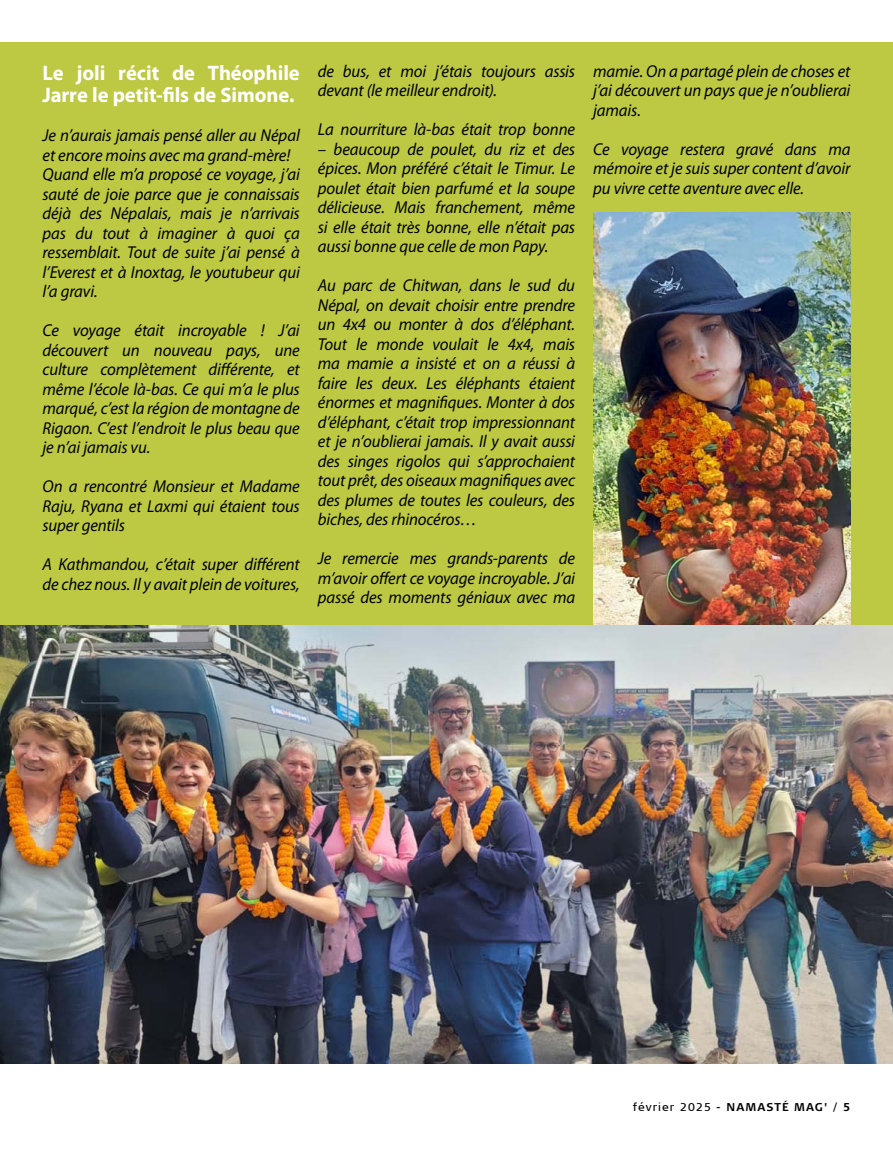
<style>
.page{position:relative;width:893px;height:1149px;background:#fff}
.page>*{position:absolute;margin:0;border:0;box-sizing:border-box;transform-origin:0 0}
.t1{font:700 21px/22.5px "Myriad Pro";letter-spacing:-.005em;color:#fff}
.t2{font:italic 17.25px/19.5px "Myriad Pro";letter-spacing:-.005em;color:#000;text-align:justify}
.t3{font:700 11.25px "Signa Column";letter-spacing:.1em;color:#000}
.s1{font-weight:400}
</style>
<div class="page">
<div style="left:0;top:43px;width:893px;height:582px;background:#bdc943"></div>
<img style="left:593px;top:213px;width:257px;height:412px">
<img style="left:0;top:625px;width:893px;height:438px">
<p class="t1" style="left:43px;top:61px;width:259px">Le joli récit de Théophile<br>Jarre le petit-fils de Simone.</p>
<p class="t2" style="left:43px;top:125px;width:259px;text-align:left">Je n’aurais jamais pensé aller au Népal et encore moins avec ma grand-mère!<br>Quand elle m’a proposé ce voyage, j’ai sauté de joie parce que je connaissais déjà des Népalais, mais je n’arrivais pas du tout à imaginer à quoi ça ressemblait. Tout de suite j’ai pensé à l’Everest et à Inoxtag, le youtubeur qui l’a gravi.</p>
<p class="t2" style="left:43px;top:320px;width:259px">Ce voyage était incroyable ! J’ai découvert un nouveau pays, une culture complètement différente, et même l’école là-bas. Ce qui m’a le plus marqué, c’est la région de montagne de Rigaon. C’est l’endroit le plus beau que je n’ai jamais vu.</p>
<p class="t2" style="left:43px;top:476px;width:259px">On a rencontré Monsieur et Madame Raju, Ryana et Laxmi qui étaient tous super gentils</p>
<p class="t2" style="left:43px;top:554px;width:259px">A Kathmandou, c’était super différent de chez nous. Il y avait plein de voitures,</p>
<p class="t2" style="left:318px;top:61px;width:259px">de bus, et moi j’étais toujours assis devant (le meilleur endroit).</p>
<p class="t2" style="left:318px;top:119px;width:259px">La nourriture là-bas était trop bonne</p>
<p class="t2" style="left:318px;top:139px;width:259px">– beaucoup de poulet, du riz et des épices. Mon préféré c’était le Timur. Le poulet était bien parfumé et la soupe délicieuse. Mais franchement, même si elle était très bonne, elle n’était pas aussi bonne que celle de mon Papy.</p>
<p class="t2" style="left:318px;top:275px;width:259px">Au parc de Chitwan, dans le sud du Népal, on devait choisir entre prendre un 4x4 ou monter à dos d’éléphant.<br>Tout le monde voulait le 4x4, mais ma mamie a insisté et on a réussi à faire les deux. Les éléphants étaient énormes et magnifiques. Monter à dos d’éléphant, c’était trop impressionnant et je n’oublierai jamais. Il y avait aussi des singes rigolos qui s’approchaient tout prêt, des oiseaux magnifiques avec des plumes de toutes les couleurs, des biches, des rhinocéros…</p>
<p class="t2" style="left:318px;top:548px;width:259px">Je remercie mes grands-parents de m’avoir offert ce voyage incroyable. J’ai passé des moments géniaux avec ma</p>
<p class="t2" style="left:593px;top:61px;width:259px">mamie. On a partagé plein de choses et j’ai découvert un pays que je n’oublierai jamais.</p>
<p class="t2" style="left:593px;top:139px;width:259px">Ce voyage restera gravé dans ma mémoire et je suis super content d’avoir pu vivre cette aventure avec elle.</p>
<p class="t3" style="left:633px;top:1100px;width:219px"><span class="s1">février 2025</span> - NAMASTÉ MAG' / 5</p>
</div>
